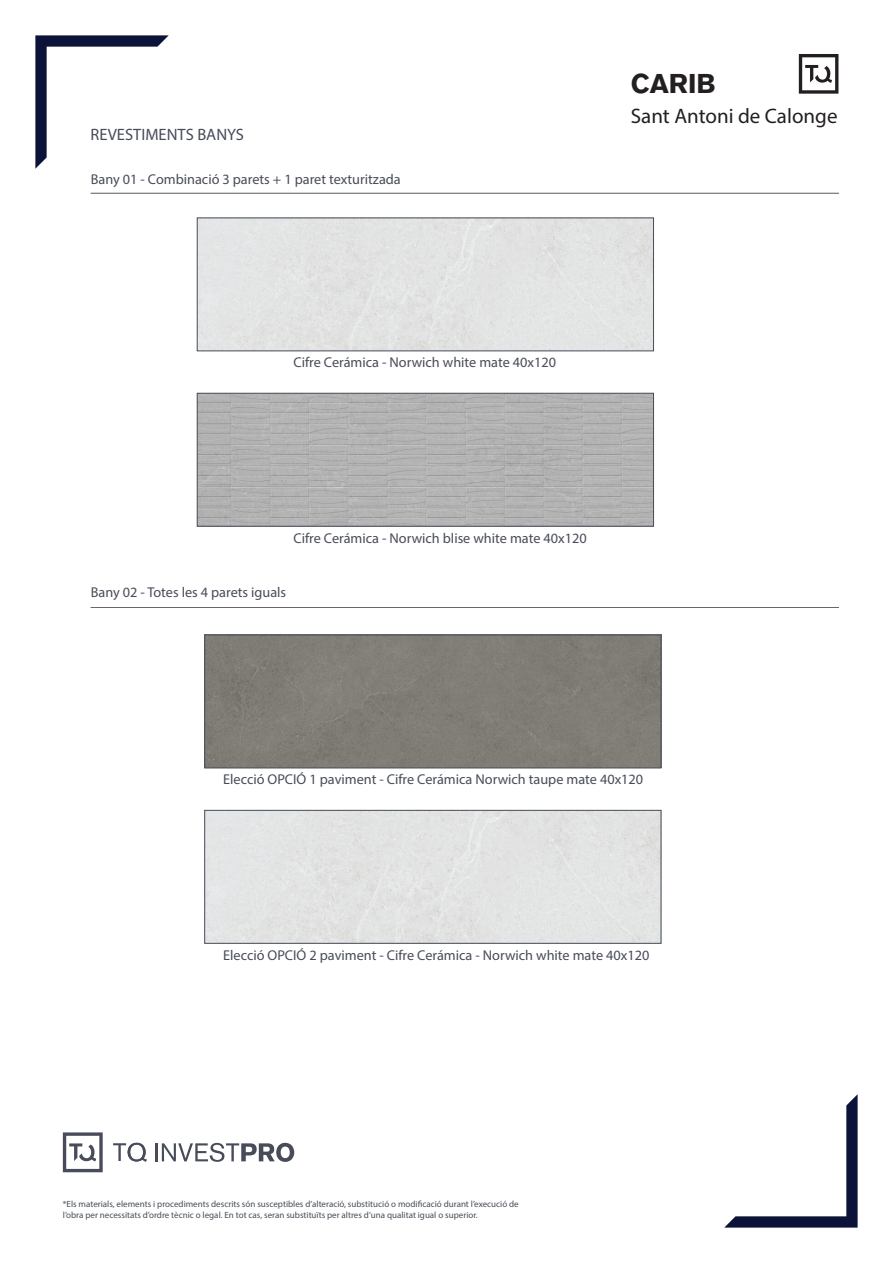
<style>
.page{position:relative;width:893px;height:1263px;background:#fff}
.page>*{position:absolute;margin:0;border:0;box-sizing:border-box;transform-origin:0 0}
.t1{font:700 27px "Akzidenz Grotesk BQ";color:#231f20}
.t2{font:21px "Myriad Pro";color:#231f20}
.t3{font:16.5px "Myriad Pro";color:#484c59}
.t4{font:14.25px "Myriad Pro";color:#484c59}
.t5{font:9px/10.8px "Myriad Pro";color:#484c59}
</style>
<div class="page">
<svg style="left:799px;top:54px;width:39px;height:40px"></svg>
<svg style="left:35px;top:35px;width:134px;height:134px"></svg>
<svg style="left:725px;top:1094px;width:133px;height:133px"></svg>
<svg style="left:63px;top:1132px;width:40px;height:40px"></svg>
<svg style="left:113px;top:1143px;width:34px;height:18px"></svg>
<svg style="left:156px;top:1143px;width:138px;height:19px"></svg>
<hr style="left:91px;top:193px;width:748px;height:1px;background:#231f20">
<hr style="left:91px;top:607px;width:748px;height:1px;background:#231f20">
<div style="left:199px;top:220px;width:453px;height:129px;background:#e3e4e3"></div>
<div style="left:197px;top:218px;width:457px;height:133px;border:1px solid #484c59"></div>
<img style="left:199px;top:395px;width:453px;height:129px">
<div style="left:197px;top:393px;width:457px;height:133px;border:1px solid #484c59"></div>
<div style="left:206px;top:637px;width:453px;height:129px;background:#807d76"></div>
<div style="left:204px;top:635px;width:457px;height:133px;border:1px solid #484c59"></div>
<div style="left:206px;top:812px;width:453px;height:129px;background:#e3e4e3"></div>
<div style="left:204px;top:810px;width:457px;height:133px;border:1px solid #484c59"></div>
<p class="t3" style="left:91px;top:124px;width:155px">REVESTIMENTS BANYS</p>
<p class="t4" style="left:91px;top:170px;width:311px">Bany 01 - Combinació 3 parets + 1 paret texturitzada</p>
<h1 class="t1" style="left:631px;top:68px;width:86px">CARIB</h1>
<h2 class="t2" style="left:631px;top:103px;width:208px">Sant Antoni de Calonge</h2>
<p class="t4" style="left:294px;top:354px;width:264px">Cifre Cerámica - Norwich white mate 40x120</p>
<p class="t4" style="left:293px;top:530px;width:295px">Cifre Cerámica - Norwich blise white mate 40x120</p>
<p class="t4" style="left:91px;top:584px;width:197px">Bany 02 - Totes les 4 parets iguals</p>
<p class="t4" style="left:223px;top:771px;width:421px">Elecció OPCIÓ 1 paviment - Cifre Cerámica Norwich taupe mate 40x120</p>
<p class="t4" style="left:223px;top:947px;width:428px">Elecció OPCIÓ 2 paviment - Cifre Cerámica - Norwich white mate 40x120</p>
<p class="t5" style="left:63px;top:1198px;width:457px">*Els materials, elements i procediments descrits són susceptibles d’alteració, substitució o modificació durant l’execució de l’obra per necessitats d’ordre tècnic o legal. En tot cas, seran substituïts per altres d’una qualitat igual o superior.</p>
</div>
